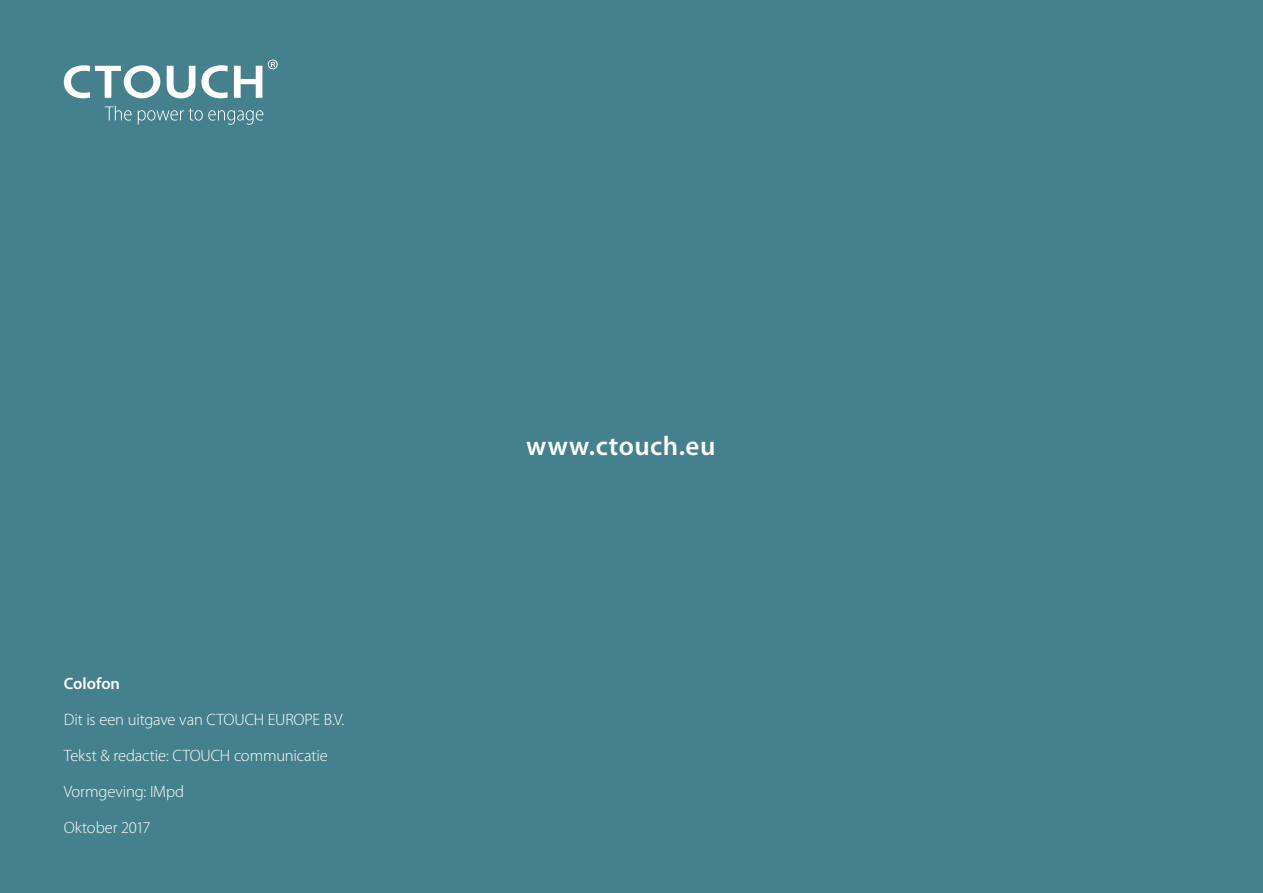
<style>
.page{position:relative;width:1263px;height:893px;background:#45818d}
.page>*{position:absolute;margin:0;border:0;box-sizing:border-box;transform-origin:0 0}
.t1{font:600 27px "Myriad Pro";letter-spacing:.02em;color:#fff}
.t2{font:300 16.5px/36px "Myriad Pro";letter-spacing:-.005em;color:#fff}
.t3{font:600 16.5px "Myriad Pro";color:#fff}
</style>
<div class="page">
<svg style="left:64px;top:65px;width:96px;height:33px"></svg>
<svg style="left:167px;top:66px;width:28px;height:32px"></svg>
<svg style="left:201px;top:65px;width:27px;height:33px"></svg>
<svg style="left:234px;top:66px;width:28px;height:32px"></svg>
<svg style="left:268px;top:60px;width:10px;height:9px"></svg>
<svg style="left:105px;top:106px;width:27px;height:15px"></svg>
<svg style="left:138px;top:108px;width:125px;height:17px"></svg>
<p class="t3" style="left:64px;top:674px;width:58px">Colofon</p>
<p class="t2" style="left:64px;top:702px;width:282px">Dit is een uitgave van CTOUCH EUROPE B.V.<br>Tekst &amp; redactie: CTOUCH communicatie<br>Vormgeving: IMpd<br>Oktober 2017</p>
<h1 class="t1" style="left:526px;top:431px;width:191px">www.ctouch.eu</h1>
</div>
